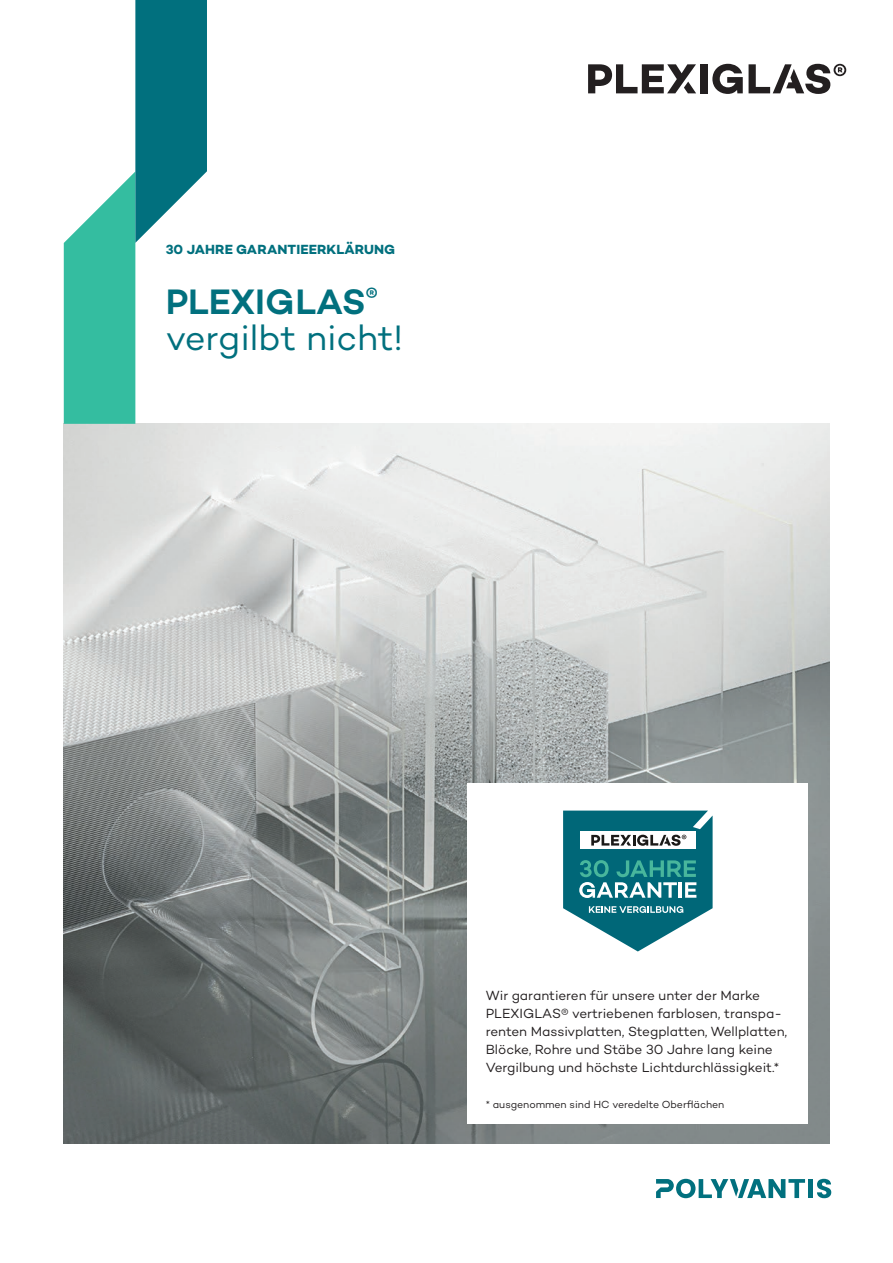
<style>
.page{position:relative;width:893px;height:1263px;background:#fff}
.page>*{position:absolute;margin:0;border:0;box-sizing:border-box;transform-origin:0 0}
.Titel___Subline{font:36px "Campton";letter-spacing:-.005em;color:#01707e}
.Titel{font:600 36px "Campton";color:#01707e}
.Fließtext{font:13.5px/18px "Campton";letter-spacing:-.005em;color:#231f20}
.Titel___Subline-2{font:700 13.5px "Campton";letter-spacing:.01em;color:#01707e}
.Fließtext_klein{font:10.5px "Campton";letter-spacing:-.005em;color:#231f20}
</style>
<div class="page">
<img style="left:64px;top:424px;width:765px;height:720px">
<div style="left:468px;top:784px;width:340px;height:340px;background:#fff"></div>
<svg style="left:563px;top:810px;width:150px;height:141px"></svg>
<div style="left:700px;top:64px;width:8px;height:29px;background:#231f20"></div>
<svg style="left:712px;top:64px;width:31px;height:30px"></svg>
<svg style="left:588px;top:64px;width:108px;height:29px"></svg>
<svg style="left:749px;top:64px;width:97px;height:30px"></svg>
<svg style="left:64px;top:0;width:143px;height:424px"></svg>
<svg style="left:656px;top:1179px;width:149px;height:19px"></svg>
<div style="left:808px;top:1179px;width:5px;height:19px;background:#01707e"></div>
<svg style="left:817px;top:1179px;width:14px;height:19px"></svg>
<p class="Titel___Subline-2" style="left:166px;top:241px;width:231px">30 JAHRE GARANTIEERKLÄRUNG</p>
<p class="Titel" style="left:166px;top:279px;width:214px">PLEXIGLAS<sup>®</sup></p>
<p class="Titel___Subline" style="left:166px;top:315px;width:239px">vergilbt nicht!</p>
<p class="Fließtext" style="left:486px;top:986px;width:303px">Wir garantieren für unsere unter der Marke PLEXIGLAS® vertriebenen farblosen, transpa&shy;renten Massivplatten, Stegplatten, Wellplatten, Blöcke, Rohre und Stäbe 30 Jahre lang keine Vergilbung und höchste Lichtdurchlässigkeit.*</p>
<p class="Fließtext_klein" style="left:486px;top:1098px;width:240px">* ausgenommen sind HC veredelte Oberflächen</p>
</div>
